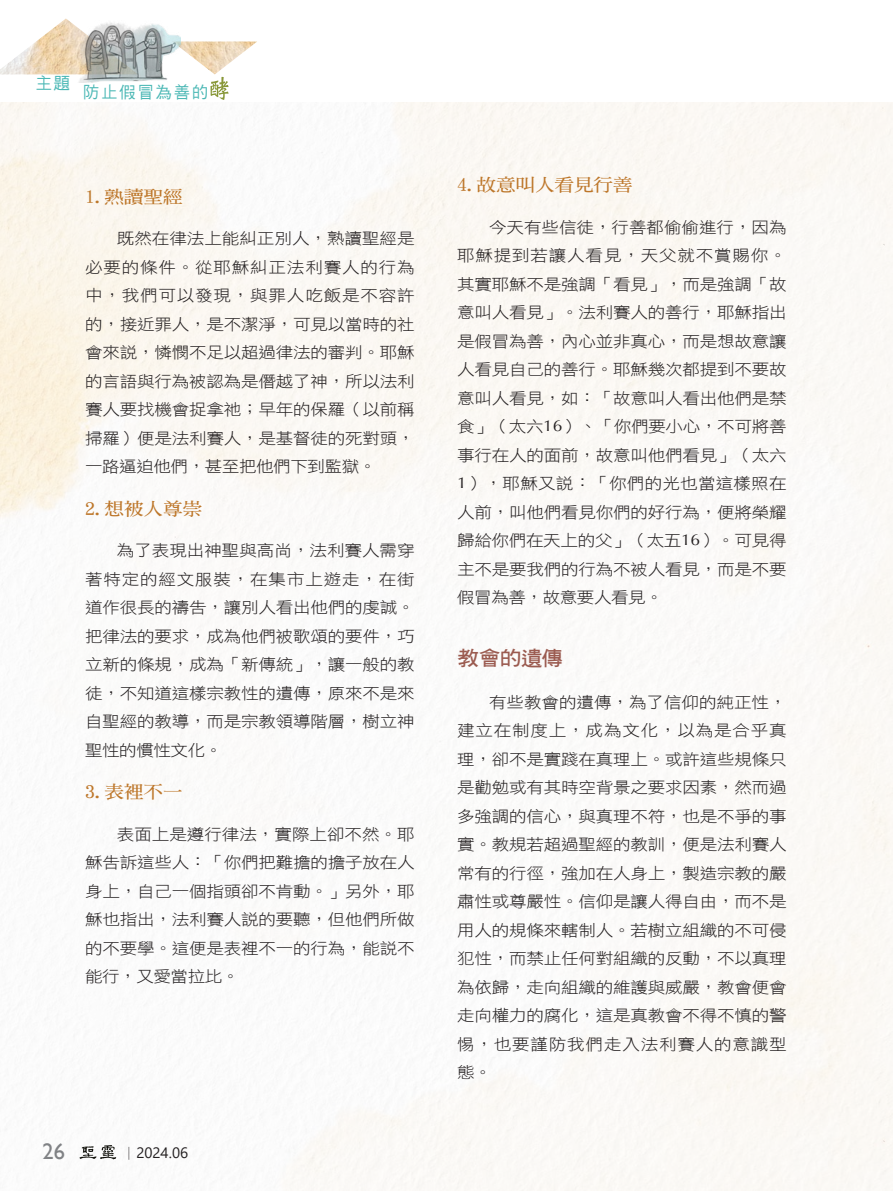
<style>
.page{position:relative;width:893px;height:1191px;background:#fff}
.page>*{position:absolute;margin:0;border:0;box-sizing:border-box;transform-origin:0 0}
.t1{font:22.5px "Gill Sans";color:#808285}
.大標{font:20.25px "DF Hei W7 WIN BF";letter-spacing:-.035em;color:#9b5b50;scale:1.08 1}
.中標{font:17.55px "DF Ming W7 WIN BF";color:#bd7629;scale:1.11 1}
.作者_大{font:16.5px "DF Hei W5 WIN BF";letter-spacing:.1em;color:#49b7b4}
.t2{font:15.75px/28.5px "DF Hei W3 WIN BF";letter-spacing:-.01em;color:#231f20;text-align:justify;scale:1.11 1}
.t3{font:15px "Segoe UI";color:#231f20}
.s1{font-family:"Adobe Ming Std";font-weight:300}
.s2{font-family:"Optima"}
</style>
<div class="page">
<img style="left:0;top:18px;width:76px;height:56px">
<svg style="left:210px;top:77px;width:19px;height:23px"></svg>
<img style="left:181px;top:41px;width:76px;height:33px">
<img style="left:76px;top:22px;width:105px;height:61px">
<svg style="left:80px;top:1145px;width:36px;height:14px"></svg>
<p class="作者_大" style="left:36px;top:75px;width:36px">主題</p>
<p class="作者_大" style="left:83px;top:83px;width:127px">防止假冒為善的</p>
<p class="中標" style="left:85px;top:188px;width:89px">1.熟讀聖經</p>
<p class="t2" style="left:85px;top:224px;width:298px;text-indent:32px">既然在律法上能糾正別人，熟讀聖經是必要的條件。從耶穌糾正法利賽人的行為中，我們可以發現，與罪人吃飯是不容許的，接近罪人，是不潔淨，可見以當時的社會來說，憐憫不足以超過律法的審判。耶穌的言語與行為被認為是僭越了神，所以法利賽人要找機會捉拿祂；早年的保羅（以前稱掃羅）便是法利賽人，是基督徒的死對頭，一路逼迫他們，甚至把他們下到監獄。</p>
<p class="中標" style="left:85px;top:500px;width:107px">2.想被人尊崇</p>
<p class="t2" style="left:85px;top:536px;width:298px;text-indent:32px">為了表現出神聖與高尚，法利賽人需穿著特定的經文服裝，在集市上遊走，在街道作很長的禱告，讓別人看出他們的虔誠。把律法的要求，成為他們被歌頌的要件，巧立新的條規，成為「新傳統」，讓一般的教徒，不知道這樣宗教性的遺傳，原來不是來自聖經的教導，而是宗教領導階層，樹立神聖性的慣性文化。</p>
<p class="中標" style="left:85px;top:783px;width:89px">3.表裡不一</p>
<p class="t2" style="left:85px;top:819px;width:298px;text-indent:32px">表面上是遵行律法，實際上卻不然。耶穌告訴這些人：「你們把難擔的擔子放在人身上，自己一個指頭卻不肯動。」另外，耶穌也指出，法利賽人說的要聽，但他們所做的不要學。這便是表裡不一的行為，能說不能行，又愛當拉比。</p>
<p class="t1" style="left:43px;top:1138px;width:24px">26</p>
<p class="t3" style="left:121px;top:1138px;width:68px"><span class="s1">｜</span>2024.06</p>
<p class="中標" style="left:457px;top:176px;width:160px">4.故意叫人看見行善</p>
<p class="t2" style="left:457px;top:212px;width:298px;text-indent:32px">今天有些信徒，行善都偷偷進行，因為耶穌提到若讓人看見，天父就不賞賜你。其實耶穌不是強調「看見」，而是強調「故意叫人看見」。法利賽人的善行，耶穌指出是假冒為善，內心並非真心，而是想故意讓人看見自己的善行。耶穌幾次都提到不要故意叫人看見，如：「故意叫人看出他們是禁食」（太六<span class="s2">16</span>）、「你們要小心，不可將善事行在人的面前，故意叫他們看見」（太六<span class="s2">1</span>），耶穌又說：「你們的光也當這樣照在人前，叫他們看見你們的好行為，便將榮耀歸給你們在天上的父」（太五<span class="s2">16</span>）。可見得主不是要我們的行為不被人看見，而是不要假冒為善，故意要人看見。</p>
<p class="大標" style="left:457px;top:648px;width:100px">教會的遺傳</p>
<p class="t2" style="left:457px;top:687px;width:298px;text-indent:32px">有些教會的遺傳，為了信仰的純正性，建立在制度上，成為文化，以為是合乎真理，卻不是實踐在真理上。或許這些規條只是勸勉或有其時空背景之要求因素，然而過多強調的信心，與真理不符，也是不爭的事實。教規若超過聖經的教訓，便是法利賽人常有的行徑，強加在人身上，製造宗教的嚴肅性或尊嚴性。信仰是讓人得自由，而不是用人的規條來轄制人。若樹立組織的不可侵犯性，而禁止任何對組織的反動，不以真理為依歸，走向組織的維護與威嚴，教會便會走向權力的腐化，這是真教會不得不慎的警惕，也要謹防我們走入法利賽人的意識型態。</p>
</div>
